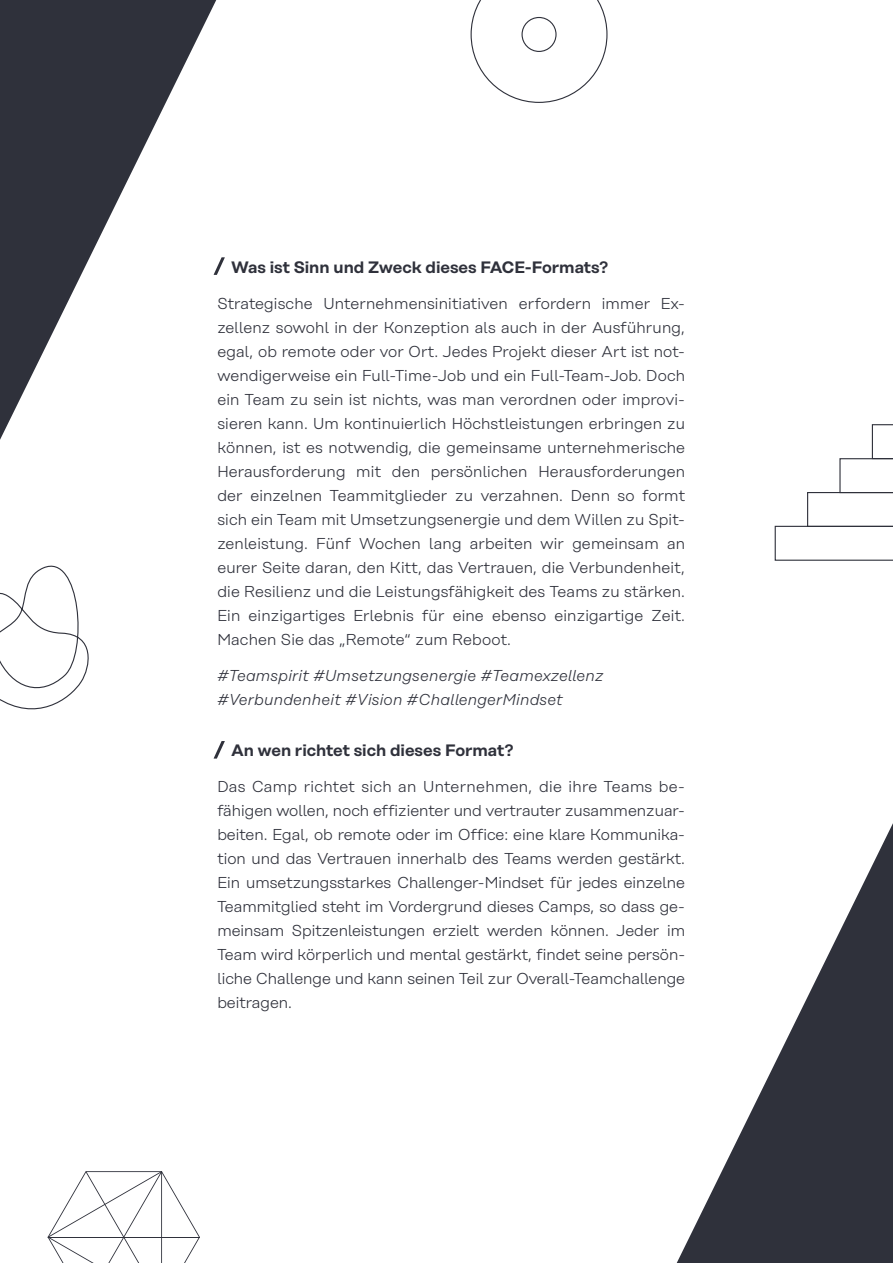
<style>
.page{position:relative;width:893px;height:1263px;background:#fff}
.page>*{position:absolute;margin:0;border:0;box-sizing:border-box;transform-origin:0 0}
.t1{font:600 16.5px "Rational";color:#2f313b}
.t2{font:300 15.75px/24px "Rational";color:#2f313b;text-align:justify}
.t3{font:italic 300 15.75px/24px "Rational Text";letter-spacing:.01em;color:#2f313b}
.s1{font-size:22.5px;color:#fff}
</style>
<div class="page">
<svg style="left:0;top:0;width:216px;height:440px"></svg>
<svg style="left:677px;top:823px;width:216px;height:440px"></svg>
<svg style="left:470px;top:0;width:138px;height:103px"></svg>
<svg style="left:0;top:565px;width:89px;height:145px"></svg>
<svg style="left:47px;top:1171px;width:153px;height:92px"></svg>
<svg style="left:775px;top:424px;width:118px;height:137px"></svg>
<svg style="left:214px;top:257px;width:11px;height:18px"></svg>
<svg style="left:214px;top:741px;width:11px;height:18px"></svg>
<p class="t1" style="left:217px;top:258px;width:392px"><span class="s1">/</span> Was ist Sinn und Zweck dieses FACE-Formats?</p>
<p class="t2" style="left:217px;top:292px;width:469px">Strategische Unternehmensinitiativen erfordern immer Ex&shy;zellenz sowohl in der Konzeption als auch in der Ausführung, egal, ob remote oder vor Ort. Jedes Projekt dieser Art ist not&shy;wendigerweise ein Full-Time-Job und ein Full-Team-Job. Doch ein Team zu sein ist nichts, was man verordnen oder improvi&shy;sieren kann. Um kontinuierlich Höchstleistungen erbringen zu können, ist es notwendig, die gemeinsame unternehmerische Herausforderung mit den persönlichen Herausforderungen der einzelnen Teammitglieder zu verzahnen. Denn so formt sich ein Team mit Umsetzungsenergie und dem Willen zu Spit&shy;zenleistung. Fünf Wochen lang arbeiten wir gemeinsam an eurer Seite daran, den Kitt, das Vertrauen, die Verbundenheit, die Resilienz und die Leistungsfähigkeit des Teams zu stärken.<br>Ein einzigartiges Erlebnis für eine ebenso einzigartige Zeit.<br>Machen Sie das „Remote“ zum Reboot.</p>
<p class="t3" style="left:217px;top:664px;width:388px">#Teamspirit #Umsetzungsenergie #Teamexzellenz #Verbundenheit #Vision #ChallengerMindset</p>
<p class="t1" style="left:217px;top:741px;width:298px"><span class="s1">/</span> An wen richtet sich dieses Format?</p>
<p class="t2" style="left:217px;top:775px;width:469px">Das Camp richtet sich an Unternehmen, die ihre Teams be&shy;fähigen wollen, noch effizienter und vertrauter zusammenzuar&shy;beiten. Egal, ob remote oder im Office: eine klare Kommunika&shy;tion und das Vertrauen innerhalb des Teams werden gestärkt.<br>Ein umsetzungsstarkes Challenger-Mindset für jedes einzelne Teammitglied steht im Vordergrund dieses Camps, so dass ge&shy;meinsam Spitzenleistungen erzielt werden können. Jeder im Team wird körperlich und mental gestärkt, findet seine persön&shy;liche Challenge und kann seinen Teil zur Overall-Teamchallenge beitragen.</p>
</div>
